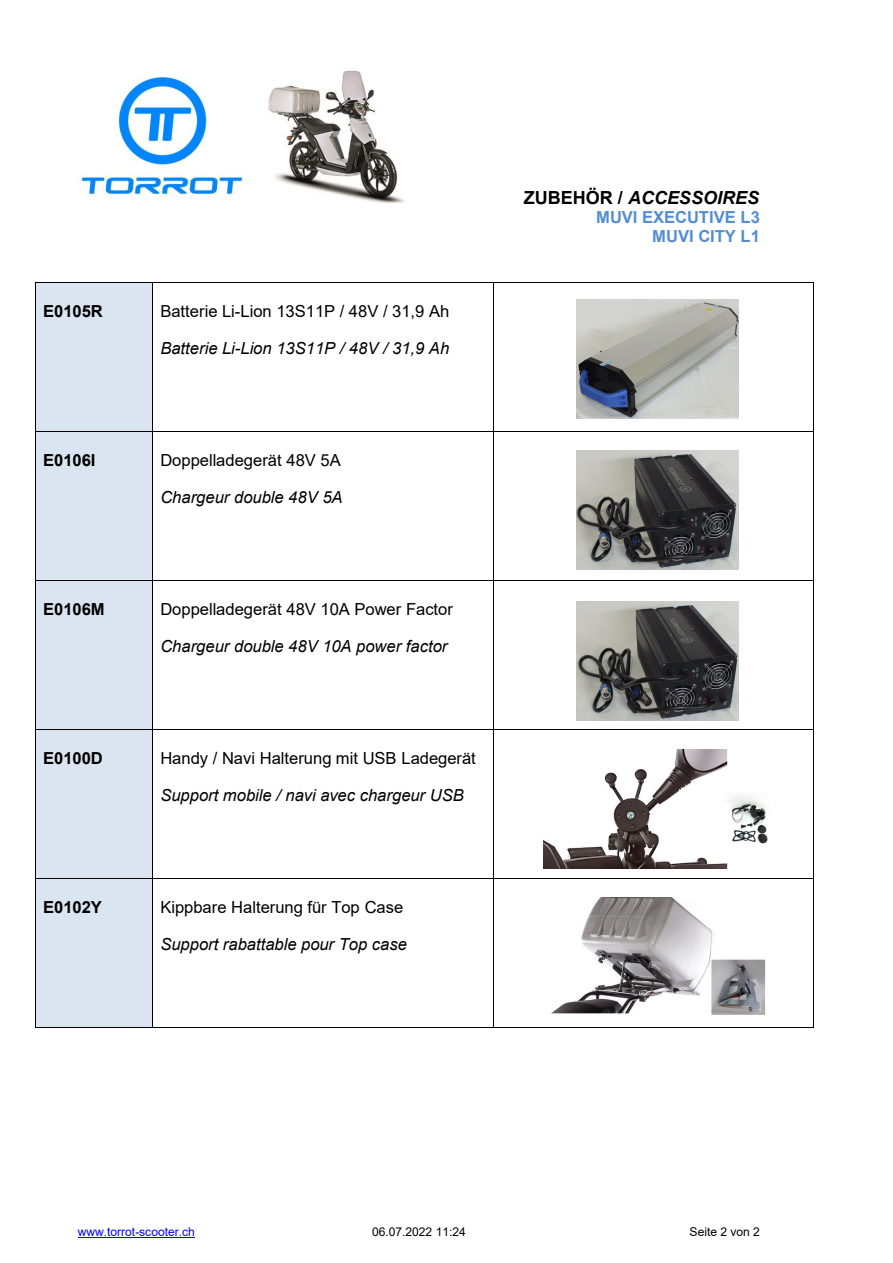
<style>
.page{position:relative;width:893px;height:1263px;background:#fff}
.page>*{position:absolute;margin:0;border:0;box-sizing:border-box;transform-origin:0 0}
.t1{font:italic 700 18px "Arial";color:#000}
.t2{font:16.65px "Arial";color:#000}
.t3{font:italic 16.65px "Arial";color:#000}
.t4{font:700 16.65px "Arial";letter-spacing:-.005em;color:#000}
.t5{font:700 16.65px/18.9px "Arial";letter-spacing:-.005em;color:#548dd4;text-align:right}
.t6{font:12.15px "Arial";letter-spacing:-.005em;color:#000}
.t7{font:12.15px "Arial";letter-spacing:-.005em;color:#00f}
.s1{font-style:normal}
</style>
<div class="page">
<hr style="left:78px;top:1237px;width:117px;height:1px;background:#00f">
<img style="left:79px;top:76px;width:164px;height:123px">
<img style="left:268px;top:70px;width:137px;height:133px">
<div style="left:36px;top:283px;width:116px;height:148px;background:#dbe5f1"></div>
<hr style="left:36px;top:282px;width:116px;height:1px;background:#000">
<hr style="left:153px;top:282px;width:340px;height:1px;background:#000">
<hr style="left:494px;top:282px;width:319px;height:1px;background:#000">
<hr style="left:35px;top:283px;width:1px;height:148px;background:#000">
<hr style="left:152px;top:283px;width:1px;height:148px;background:#000">
<hr style="left:493px;top:283px;width:1px;height:148px;background:#000">
<hr style="left:813px;top:283px;width:1px;height:148px;background:#000">
<div style="left:36px;top:432px;width:116px;height:148px;background:#dbe5f1"></div>
<hr style="left:36px;top:431px;width:116px;height:1px;background:#000">
<hr style="left:153px;top:431px;width:340px;height:1px;background:#000">
<hr style="left:494px;top:431px;width:319px;height:1px;background:#000">
<hr style="left:35px;top:432px;width:1px;height:148px;background:#000">
<hr style="left:152px;top:432px;width:1px;height:148px;background:#000">
<hr style="left:493px;top:432px;width:1px;height:148px;background:#000">
<hr style="left:813px;top:432px;width:1px;height:148px;background:#000">
<div style="left:36px;top:581px;width:116px;height:148px;background:#dbe5f1"></div>
<hr style="left:36px;top:580px;width:116px;height:1px;background:#000">
<hr style="left:153px;top:580px;width:340px;height:1px;background:#000">
<hr style="left:494px;top:580px;width:319px;height:1px;background:#000">
<hr style="left:35px;top:581px;width:1px;height:148px;background:#000">
<hr style="left:152px;top:581px;width:1px;height:148px;background:#000">
<hr style="left:493px;top:581px;width:1px;height:148px;background:#000">
<hr style="left:813px;top:581px;width:1px;height:148px;background:#000">
<div style="left:36px;top:730px;width:116px;height:148px;background:#dbe5f1"></div>
<hr style="left:36px;top:729px;width:116px;height:1px;background:#000">
<hr style="left:153px;top:729px;width:340px;height:1px;background:#000">
<hr style="left:494px;top:729px;width:319px;height:1px;background:#000">
<hr style="left:35px;top:730px;width:1px;height:148px;background:#000">
<hr style="left:152px;top:730px;width:1px;height:148px;background:#000">
<hr style="left:493px;top:730px;width:1px;height:148px;background:#000">
<hr style="left:813px;top:730px;width:1px;height:148px;background:#000">
<div style="left:36px;top:879px;width:116px;height:148px;background:#dbe5f1"></div>
<hr style="left:36px;top:878px;width:116px;height:1px;background:#000">
<hr style="left:153px;top:878px;width:340px;height:1px;background:#000">
<hr style="left:494px;top:878px;width:319px;height:1px;background:#000">
<hr style="left:35px;top:879px;width:1px;height:148px;background:#000">
<hr style="left:36px;top:1027px;width:116px;height:1px;background:#000">
<hr style="left:152px;top:879px;width:1px;height:148px;background:#000">
<hr style="left:153px;top:1027px;width:340px;height:1px;background:#000">
<hr style="left:493px;top:879px;width:1px;height:148px;background:#000">
<hr style="left:494px;top:1027px;width:319px;height:1px;background:#000">
<hr style="left:813px;top:879px;width:1px;height:148px;background:#000">
<img style="left:577px;top:300px;width:161px;height:119px">
<img style="left:577px;top:451px;width:161px;height:119px">
<img style="left:577px;top:602px;width:161px;height:119px">
<img style="left:551px;top:897px;width:214px;height:118px">
<img style="left:544px;top:749px;width:224px;height:119px">
<p class="t4" style="left:43px;top:299px;width:61px">E0105R</p>
<p class="t2" style="left:160px;top:299px;width:290px">Batterie Li-Lion 13S11P / 48V / 31,9 Ah</p>
<p class="t3" style="left:160px;top:337px;width:290px">Batterie Li-Lion 13S11P / 48V / 31,9 Ah</p>
<p class="t4" style="left:43px;top:448px;width:54px">E0106I</p>
<p class="t2" style="left:160px;top:448px;width:182px">Doppelladegerät 48V 5A</p>
<p class="t3" style="left:160px;top:486px;width:184px">Chargeur double 48V 5A</p>
<p class="t4" style="left:43px;top:597px;width:63px">E0106M</p>
<p class="t2" style="left:160px;top:597px;width:294px">Doppelladegerät 48V 10A Power Factor</p>
<p class="t3" style="left:160px;top:635px;width:288px">Chargeur double 48V 10A power factor</p>
<p class="t4" style="left:43px;top:746px;width:61px">E0100D</p>
<p class="t2" style="left:160px;top:746px;width:317px">Handy / Navi Halterung mit USB Ladegerät</p>
<p class="t3" style="left:160px;top:784px;width:305px">Support mobile / navi avec chargeur USB</p>
<p class="t4" style="left:43px;top:895px;width:60px">E0102Y</p>
<p class="t2" style="left:160px;top:895px;width:244px">Kippbare Halterung für Top Case</p>
<p class="t3" style="left:160px;top:933px;width:248px">Support rabattable pour Top case</p>
<p class="t1" style="left:524px;top:185px;width:237px"><span class="s1">ZUBEHÖR /</span> ACCESSOIRES</p>
<p class="t5" style="left:596px;top:208px;width:165px">MUVI EXECUTIVE L3<br>MUVI CITY L1</p>
<p class="t7" style="left:78px;top:1223px;width:119px">www.torrot-scooter.ch</p>
<p class="t6" style="left:372px;top:1223px;width:95px">06.07.2022 11:24</p>
<p class="t6" style="left:690px;top:1223px;width:72px">Seite 2 von 2</p>
</div>
